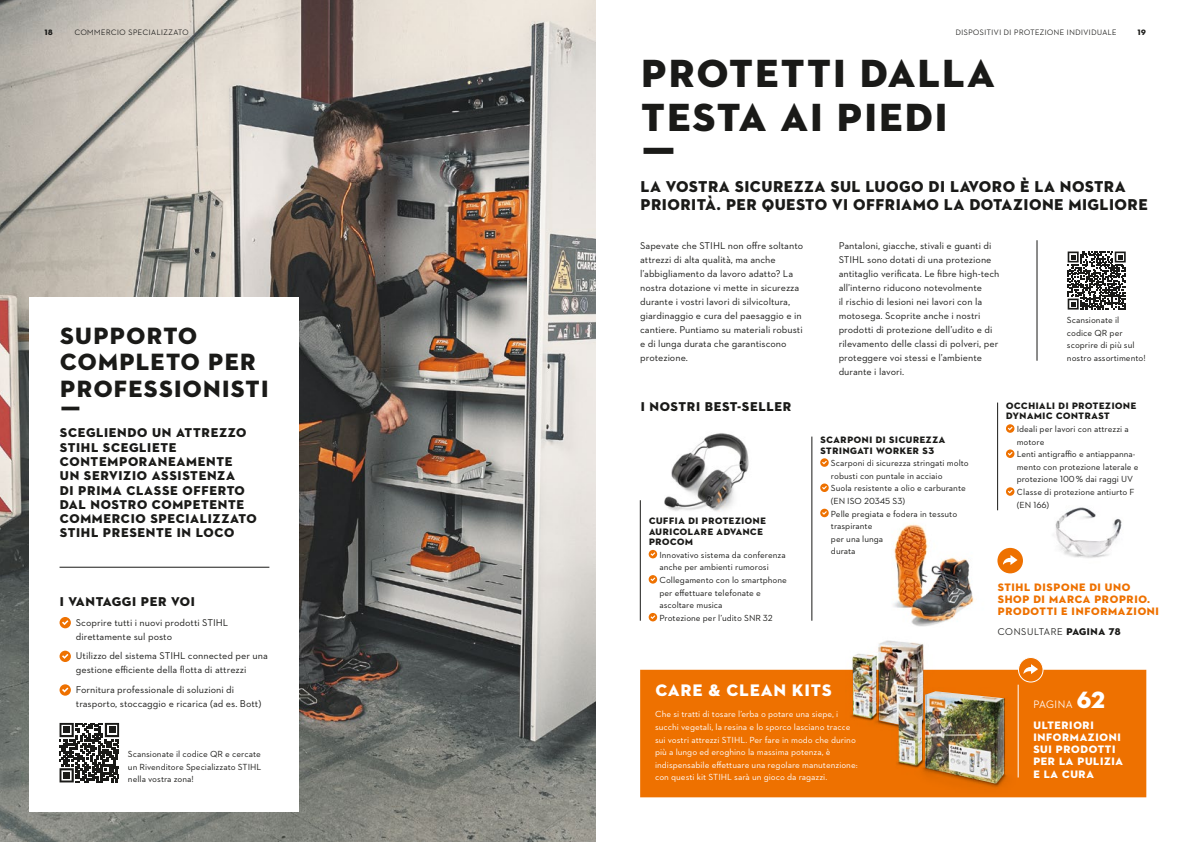
<style>
.page{position:relative;width:1191px;height:842px;background:#fff}
.page>*{position:absolute;margin:0;border:0;box-sizing:border-box;transform-origin:0 0}
.t1{font:40px/44px "STIHL Contraface Display Titling";color:#1a1a18}
.t2{font:24px/26.4px "STIHL Contraface Display Titling";color:#1a1a18}
.t3{font:17px "STIHL Contraface Display Titling";color:#fff}
.t4{font:16px/17.6px "STIHL Contraface Display Titling";letter-spacing:-.015em;color:#1a1a18}
.t5{font:13px/14.3px "STIHL Contraface Display Titling";color:#1a1a18}
.t6{font:11px/12.1px "STIHL Contraface Display Titling";color:#ee7100}
.t7{font:11px/12.1px "STIHL Contraface Display Titling";color:#fff}
.t8{font:500 11px "STIHL Contraface Display";letter-spacing:-.01em;color:#fff}
.t9{font:10px/14px "STIHL Contraface Text";color:#1a1a18}
.t10{font:500 10px "STIHL Contraface Display";color:#1a1a18}
.t11{font:9.5px/10.5px "STIHL Contraface Display Titling";color:#1a1a18}
.t12{font:9px/12.6px "STIHL Contraface Text";color:#1a1a18}
.t13{font:9px/12.6px "STIHL Contraface Text";color:#fff}
.t14{font:500 8px "STIHL Contraface Display";letter-spacing:-.01em;color:#1a1a18}
.t15{font:8px "STIHL Contraface Display Titling";color:#1a1a18}
.s1{font-family:"STIHL Contraface Display Titling";font-weight:400}
.s2{font-family:"STIHL Contraface Display Titling";font-weight:400;font-size:24px}
</style>
<div class="page">
<img style="left:0;top:0;width:595px;height:842px">
<img style="left:664px;top:433px;width:85px;height:79px">
<img style="left:893px;top:524px;width:81px;height:103px">
<div style="left:30px;top:298px;width:269px;height:514px;background:#fff"></div>
<hr style="left:60px;top:567px;width:209px;height:1px;background:#1a1a18">
<div style="left:60px;top:617px;width:11px;height:11px;background:#ee7100;border-radius:50%"></div>
<svg style="left:62px;top:620px;width:6px;height:5px"></svg>
<svg style="left:60px;top:651px;width:11px;height:11px"></svg>
<svg style="left:60px;top:684px;width:11px;height:12px"></svg>
<svg style="left:60px;top:723px;width:59px;height:59px"></svg>
<div style="left:63px;top:772px;width:7px;height:6px;background:#1a1a18"></div>
<div style="left:640px;top:670px;width:506px;height:127px;background:#ee7100"></div>
<hr style="left:1018px;top:685px;width:1px;height:92px;background:#fff">
<div style="left:1018px;top:657px;width:25px;height:25px;background:#ee7100;border-radius:50%"></div>
<div style="left:1018px;top:657px;width:25px;height:25px;border:1px solid #fff;border-radius:50%"></div>
<svg style="left:1023px;top:664px;width:15px;height:10px"></svg>
<svg style="left:1067px;top:251px;width:58px;height:59px"></svg>
<svg style="left:1006px;top:424px;width:8px;height:9px"></svg>
<svg style="left:1006px;top:449px;width:8px;height:9px"></svg>
<svg style="left:1006px;top:487px;width:8px;height:9px"></svg>
<svg style="left:648px;top:550px;width:9px;height:8px"></svg>
<svg style="left:648px;top:575px;width:9px;height:9px"></svg>
<svg style="left:648px;top:613px;width:9px;height:8px"></svg>
<div style="left:997px;top:548px;width:26px;height:25px;background:#ee7100;border-radius:50%"></div>
<svg style="left:1003px;top:555px;width:14px;height:10px"></svg>
<svg style="left:820px;top:458px;width:8px;height:9px"></svg>
<svg style="left:820px;top:483px;width:8px;height:9px"></svg>
<svg style="left:820px;top:509px;width:8px;height:8px"></svg>
<hr style="left:1036px;top:240px;width:1px;height:121px;background:#1a1a18">
<hr style="left:811px;top:437px;width:1px;height:184px;background:#1a1a18">
<hr style="left:997px;top:403px;width:1px;height:107px;background:#1a1a18">
<hr style="left:640px;top:500px;width:1px;height:121px;background:#1a1a18">
<img style="left:1020px;top:507px;width:102px;height:62px">
<img style="left:866px;top:640px;width:71px;height:99px">
<img style="left:845px;top:646px;width:34px;height:82px">
<img style="left:879px;top:641px;width:44px;height:87px">
<img style="left:853px;top:654px;width:23px;height:64px">
<img style="left:910px;top:687px;width:113px;height:107px">
<img style="left:891px;top:694px;width:34px;height:83px">
<img style="left:898px;top:701px;width:24px;height:65px">
<img style="left:925px;top:691px;width:79px;height:92px">
<p class="t15" style="left:45px;top:27px;width:10px">18</p>
<p class="t14" style="left:74px;top:28px;width:116px">COMMERCIO SPECIALIZZATO</p>
<p class="t14" style="left:955px;top:28px;width:163px">DISPOSITIVI DI PROTEZIONE INDIVIDUALE</p>
<p class="t15" style="left:1137px;top:27px;width:10px">19</p>
<h2 class="t2" style="left:60px;top:323px;width:211px">SUPPORTO<br>COMPLETO PER<br>PROFESSIONISTI<br>Ƒ</h2>
<h3 class="t5" style="left:60px;top:426px;width:199px">SCEGLIENDO UN ATTREZZO<br>STIHL SCEGLIETE<br>CONTEMPORANEAMENTE<br>UN SERVIZIO ASSISTENZA<br>DI PRIMA CLASSE OFFERTO<br>DAL NOSTRO COMPETENTE<br>COMMERCIO SPECIALIZZATO<br>STIHL PRESENTE IN LOCO</h3>
<h3 class="t5" style="left:60px;top:594px;width:137px">I VANTAGGI PER VOI</h3>
<p class="t9" style="left:76px;top:615px;width:154px">Scoprire tutti i nuovi prodotti STIHL direttamente sul posto</p>
<p class="t9" style="left:76px;top:649px;width:193px">Utilizzo del sistema STIHL connected per una gestione efficiente della flotta di attrezzi</p>
<p class="t9" style="left:76px;top:682px;width:187px">Fornitura professionale di soluzioni di trasporto, stoccaggio e ricarica (ad es. Bott)</p>
<p class="t12" style="left:128px;top:748px;width:135px;text-align:justify">Scansionate il codice QR e cercate un Rivenditore Specializzato STIHL nella vostra zona!</p>
<h1 class="t1" style="left:640px;top:51px;width:357px">PROTETTI DALLA<br>TESTA AI PIEDI<br>Ƒ</h1>
<h3 class="t4" style="left:640px;top:178px;width:509px">LA VOSTRA SICUREZZA SUL LUOGO DI LAVORO È LA NOSTRA<br>PRIORITÀ. PER QUESTO VI OFFRIAMO LA DOTAZIONE MIGLIORE</h3>
<p class="t9" style="left:640px;top:238px;width:165px">Sapevate che STIHL non offre soltanto attrezzi di alta qualità, ma anche l’abbigliamento da lavoro adatto? La nostra dotazione vi mette in sicurezza durante i vostri lavori di silvicoltura, giardinaggio e cura del paesaggio e in cantiere. Puntiamo su materiali robusti e di lunga durata che garantiscono protezione.</p>
<p class="t9" style="left:838px;top:238px;width:162px">Pantaloni, giacche, stivali e guanti di STIHL sono dotati di una protezione antitaglio verificata. Le fibre high-tech all’interno riducono notevolmente<br>il rischio di lesioni nei lavori con la motosega. Scoprite anche i nostri prodotti di protezione dell’udito e di rilevamento delle classi di polveri, per proteggere voi stessi e l’ambiente durante i lavori.</p>
<p class="t12" style="left:1067px;top:313px;width:80px">Scansionate il codice QR per scoprire di più sul nostro assortimento!</p>
<h3 class="t5" style="left:640px;top:400px;width:153px">I NOSTRI BEST-SELLER</h3>
<p class="t11" style="left:648px;top:516px;width:119px">CUFFIA DI PROTEZIONE<br>AURICOLARE ADVANCE<br>PROCOM</p>
<p class="t12" style="left:659px;top:548px;width:129px">Innovativo sistema da conferenza anche per ambienti rumorosi<br>Collegamento con lo smartphone per effettuare telefonate e ascoltare musica<br>Protezione per l’udito SNR 32</p>
<p class="t11" style="left:820px;top:435px;width:127px">SCARPONI DI SICUREZZA<br>STRINGATI WORKER S3</p>
<p class="t12" style="left:831px;top:457px;width:139px">Scarponi di sicurezza stringati molto robusti con puntale in acciaio<br>Suola resistente a olio e carburante (EN ISO 20345 S3)<br>Pelle pregiata e fodera in tessuto traspirante<br>per una lunga<br>durata</p>
<h3 class="t3" style="left:655px;top:680px;width:178px">CARE &amp; CLEAN KITS</h3>
<p class="t13" style="left:655px;top:708px;width:204px">Che si tratti di tosare l’erba o potare una siepe, i succhi vegetali, la resina e lo sporco lasciano tracce sui vostri attrezzi STIHL. Per fare in modo che durino più a lungo ed eroghino la massima potenza, è indispensabile effettuare una regolare manutenzione: con questi kit STIHL sarà un gioco da ragazzi.</p>
<p class="t11" style="left:1006px;top:401px;width:132px">OCCHIALI DI PROTEZIONE<br>DYNAMIC CONTRAST</p>
<p class="t12" style="left:1016px;top:423px;width:123px">Ideali per lavori con attrezzi a motore<br>Lenti antigraffio e antiappanna&shy;mento con protezione laterale e protezione 100% dai raggi UV<br>Classe di protezione antiurto F (EN 166)</p>
<p class="t6" style="left:997px;top:581px;width:163px">STIHL DISPONE DI UNO<br>SHOP DI MARCA PROPRIO.<br>PRODOTTI E INFORMAZIONI</p>
<p class="t10" style="left:997px;top:626px;width:125px">CONSULTARE <span class="s1">PAGINA 78</span></p>
<p class="t8" style="left:1033px;top:699px;width:74px">PAGINA <span class="s2">62</span></p>
<p class="t7" style="left:1033px;top:719px;width:92px">ULTERIORI<br>INFORMAZIONI<br>SUI PRODOTTI<br>PER LA PULIZIA<br>E LA CURA</p>
</div>
